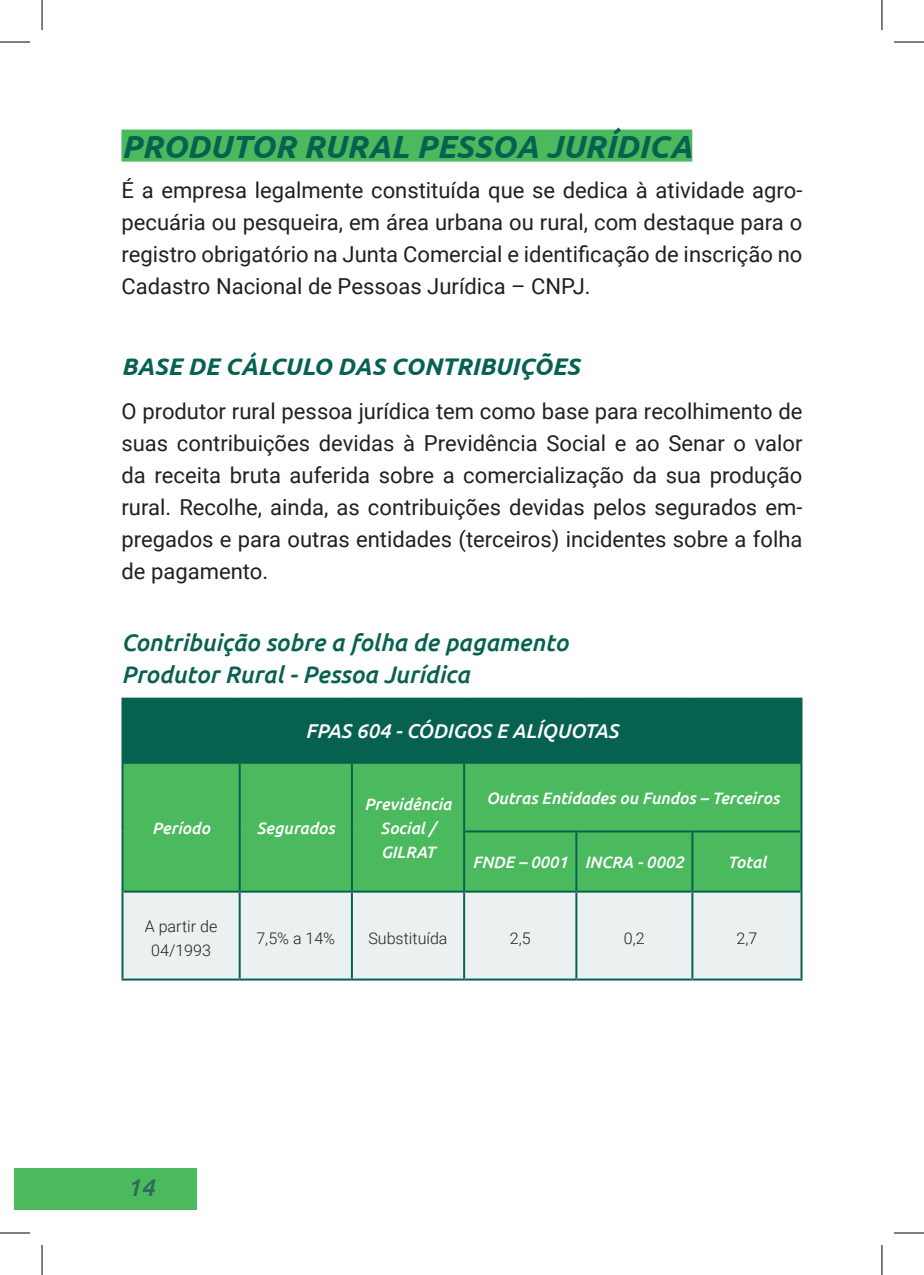
<style>
.page{position:relative;width:924px;height:1275px;background:#fff}
.page>*{position:absolute;margin:0;border:0;box-sizing:border-box;transform-origin:0 0}
.t1{font:italic 700 32px "Ubuntu";color:#076150}
.t2{font:italic 500 24px/32px "Ubuntu";color:#076150}
.t3{font:italic 700 24px "Ubuntu";color:#076150}
.t4{font:italic 500 24px "Ubuntu";color:#30695b}
.t5{font:22px/32px "Roboto";color:#231f20;text-align:justify}
.t6{font:italic 500 20px "Ubuntu";color:#fff}
.t7{font:italic 500 16.4px/24px "Ubuntu";color:#fff;text-align:center}
.t8{font:300 16px/24px "Roboto";color:#231f20;text-align:center}
</style>
<div class="page">
<div style="left:14px;top:1168px;width:182px;height:42px;background:#4bb95d"></div>
<div style="left:121px;top:130px;width:571px;height:32px;background:#4bb95d"></div>
<div style="left:122px;top:698px;width:679px;height:65px;background:#076150"></div>
<div style="left:123px;top:764px;width:677px;height:126px;background:#4bb95d"></div>
<div style="left:123px;top:892px;width:677px;height:86px;background:#ebf0f1"></div>
<hr style="left:121px;top:697px;width:118px;height:2px;background:#076150">
<hr style="left:239px;top:697px;width:113px;height:2px;background:#076150">
<hr style="left:352px;top:697px;width:112px;height:2px;background:#076150">
<hr style="left:464px;top:697px;width:112px;height:2px;background:#076150">
<hr style="left:576px;top:697px;width:116px;height:2px;background:#076150">
<hr style="left:692px;top:697px;width:110px;height:2px;background:#076150">
<hr style="left:121px;top:699px;width:2px;height:64px;background:#076150">
<hr style="left:800px;top:699px;width:2px;height:64px;background:#076150">
<hr style="left:123px;top:762px;width:116px;height:2px;background:#076150">
<hr style="left:239px;top:762px;width:113px;height:2px;background:#076150">
<hr style="left:352px;top:762px;width:112px;height:2px;background:#076150">
<hr style="left:121px;top:763px;width:2px;height:68px;background:#076150">
<hr style="left:238px;top:764px;width:2px;height:67px;background:#076150">
<hr style="left:351px;top:764px;width:2px;height:67px;background:#076150">
<hr style="left:121px;top:831px;width:2px;height:60px;background:#076150">
<hr style="left:238px;top:831px;width:2px;height:59px;background:#076150">
<hr style="left:351px;top:831px;width:2px;height:59px;background:#076150">
<hr style="left:464px;top:762px;width:112px;height:2px;background:#076150">
<hr style="left:576px;top:762px;width:116px;height:2px;background:#076150">
<hr style="left:692px;top:762px;width:108px;height:2px;background:#076150">
<hr style="left:463px;top:764px;width:2px;height:67px;background:#076150">
<hr style="left:800px;top:763px;width:2px;height:68px;background:#076150">
<hr style="left:465px;top:830px;width:111px;height:2px;background:#076150">
<hr style="left:576px;top:830px;width:116px;height:2px;background:#076150">
<hr style="left:692px;top:830px;width:108px;height:2px;background:#076150">
<hr style="left:463px;top:831px;width:2px;height:59px;background:#076150">
<hr style="left:575px;top:832px;width:2px;height:58px;background:#076150">
<hr style="left:691px;top:832px;width:2px;height:58px;background:#076150">
<hr style="left:800px;top:831px;width:2px;height:60px;background:#076150">
<hr style="left:123px;top:890px;width:116px;height:2px;background:#076150">
<hr style="left:239px;top:890px;width:113px;height:2px;background:#076150">
<hr style="left:352px;top:890px;width:112px;height:2px;background:#076150">
<hr style="left:464px;top:890px;width:112px;height:2px;background:#076150">
<hr style="left:576px;top:890px;width:116px;height:2px;background:#076150">
<hr style="left:692px;top:890px;width:108px;height:2px;background:#076150">
<hr style="left:121px;top:978px;width:118px;height:2px;background:#076150">
<hr style="left:239px;top:978px;width:113px;height:2px;background:#076150">
<hr style="left:352px;top:978px;width:112px;height:2px;background:#076150">
<hr style="left:464px;top:978px;width:112px;height:2px;background:#076150">
<hr style="left:576px;top:978px;width:116px;height:2px;background:#076150">
<hr style="left:692px;top:978px;width:110px;height:2px;background:#076150">
<hr style="left:121px;top:891px;width:2px;height:87px;background:#076150">
<hr style="left:238px;top:892px;width:2px;height:86px;background:#076150">
<hr style="left:351px;top:892px;width:2px;height:86px;background:#076150">
<hr style="left:463px;top:892px;width:2px;height:86px;background:#076150">
<hr style="left:575px;top:892px;width:2px;height:86px;background:#076150">
<hr style="left:691px;top:892px;width:2px;height:86px;background:#076150">
<hr style="left:800px;top:891px;width:2px;height:87px;background:#076150">
<hr style="left:0;top:42px;width:30px;height:1px;background:#000">
<hr style="left:893px;top:42px;width:30px;height:1px;background:#000">
<hr style="left:0;top:1232px;width:30px;height:1px;background:#000">
<hr style="left:893px;top:1232px;width:30px;height:1px;background:#000">
<hr style="left:42px;top:0;width:1px;height:30px;background:#000">
<hr style="left:42px;top:1245px;width:1px;height:30px;background:#000">
<hr style="left:881px;top:0;width:1px;height:30px;background:#000">
<hr style="left:881px;top:1245px;width:1px;height:30px;background:#000">
<h1 class="t1" style="left:121px;top:127px;width:572px">PRODUTOR RURAL PESSOA JURÍDICA</h1>
<p class="t5" style="left:121px;top:173px;width:682px">É a empresa legalmente constituída que se dedica à atividade agro&shy;pecuária ou pesqueira, em área urbana ou rural, com destaque para o registro obrigatório na Junta Comercial e identificação de inscrição no Cadastro Nacional de Pessoas Jurídica – CNPJ.</p>
<p class="t3" style="left:121px;top:352px;width:459px">BASE DE CÁLCULO DAS CONTRIBUIÇÕES</p>
<p class="t5" style="left:121px;top:394px;width:682px">O produtor rural pessoa jurídica tem como base para recolhimento de suas contribuições devidas à Previdência Social e ao Senar o valor da receita bruta auferida sobre a comercialização da sua produção rural. Recolhe, ainda, as contribuições devidas pelos segurados em&shy;pregados e para outras entidades (terceiros) incidentes sobre a folha de pagamento.</p>
<p class="t2" style="left:121px;top:626px;width:448px">Contribuição sobre a folha de pagamento<br>Produtor Rural - Pessoa Jurídica</p>
<p class="t6" style="left:305px;top:719px;width:314px">FPAS 604 - CÓDIGOS E ALÍQUOTAS</p>
<p class="t7" style="left:152px;top:815px;width:59px">Período</p>
<p class="t7" style="left:257px;top:815px;width:79px">Segurados</p>
<p class="t7" style="left:364px;top:791px;width:88px">Previdência<br>Social /<br>GILRAT</p>
<p class="t7" style="left:486px;top:785px;width:294px">Outras Entidades ou Fundos – Terceiros</p>
<p class="t7" style="left:472px;top:849px;width:213px">FNDE – 0001 INCRA - 0002</p>
<p class="t7" style="left:727px;top:849px;width:40px">Total</p>
<p class="t8" style="left:145px;top:913px;width:74px">A partir de<br>04/1993</p>
<p class="t8" style="left:256px;top:925px;width:80px">7,5% a 14%</p>
<p class="t8" style="left:368px;top:925px;width:81px">Substituída</p>
<p class="t8" style="left:509px;top:925px;width:22px">2,5</p>
<p class="t8" style="left:623px;top:925px;width:22px">0,2</p>
<p class="t8" style="left:736px;top:925px;width:22px">2,7</p>
<p class="t4" style="left:127px;top:1172px;width:29px">14</p>
</div>
